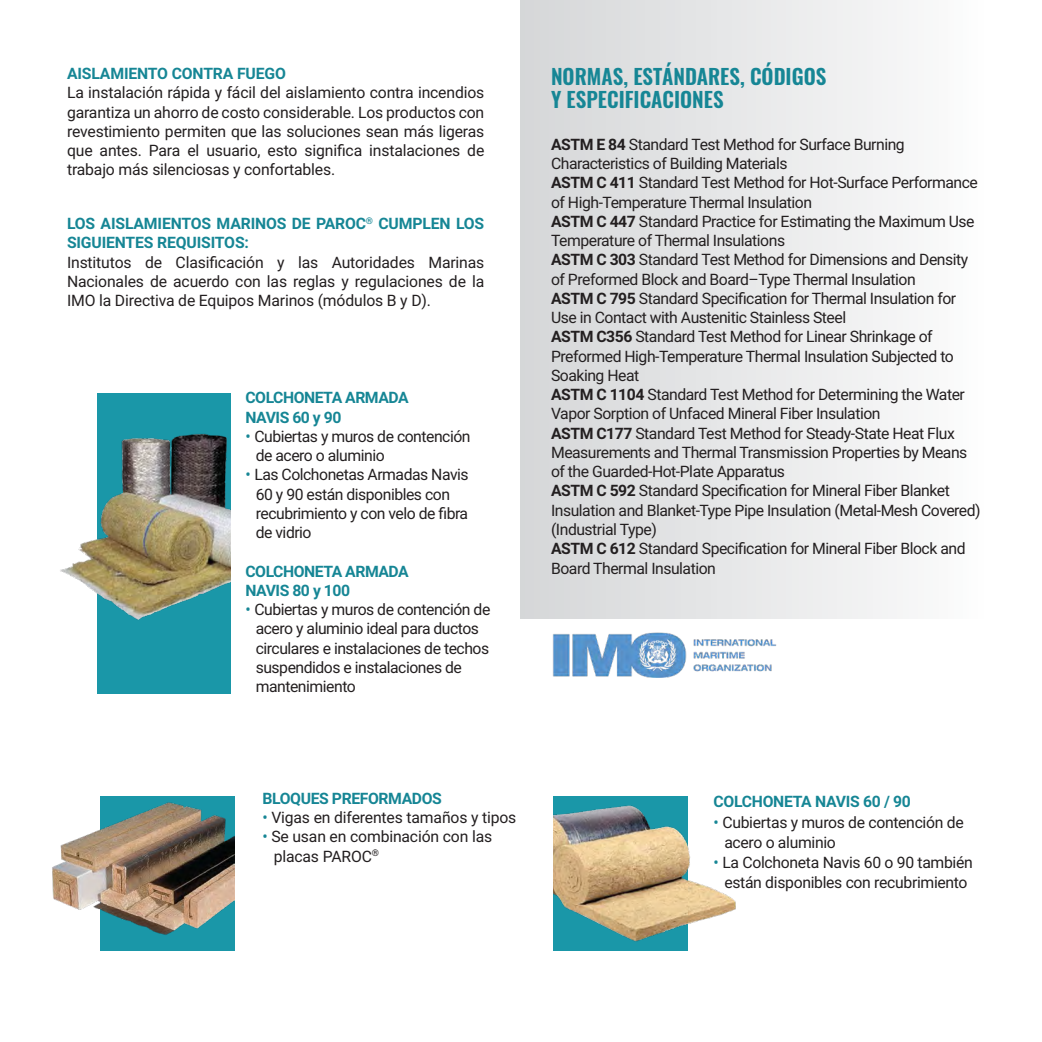
<style>
.page{position:relative;width:1042px;height:1042px;background:#fff}
.page>*{position:absolute;margin:0;border:0;box-sizing:border-box;transform-origin:0 0}
.t1{font:600 21px/22.8px "Oswald";color:#168695}
.t2{font:15.75px/19.2px "Roboto";letter-spacing:-.03em;color:#231f20}
.t3{font:700 15.75px/19.2px "Roboto";letter-spacing:-.02em;color:#168695}
.t4{font:15.75px/19.2px "Roboto";letter-spacing:-.01em;color:#231f20}
.s1{color:#168695}
.s2{font-weight:700}
</style>
<div class="page">
<div style="left:521px;top:0;width:521px;height:619px;background:linear-gradient(to right,#d5d6d8,#fff)"></div>
<div style="left:100px;top:796px;width:135px;height:154px;background:#1a97a8"></div>
<img style="left:52px;top:802px;width:183px;height:133px">
<div style="left:553px;top:796px;width:135px;height:154px;background:#1a97a8"></div>
<img style="left:553px;top:805px;width:183px;height:137px">
<div style="left:97px;top:393px;width:134px;height:301px;background:#1a97a8"></div>
<img style="left:60px;top:433px;width:171px;height:187px">
<img style="left:552px;top:632px;width:225px;height:45px">
<p class="t3" style="left:67px;top:63px;width:220px">AISLAMIENTO CONTRA FUEGO</p>
<p class="t2" style="left:67px;top:83px;width:419px;text-align:justify">La instalación rápida y fácil del aislamiento contra incendios garantiza un ahorro de costo considerable. Los productos con revestimiento permiten que las soluciones sean más ligeras que antes. Para el usuario, esto significa instalaciones de trabajo más silenciosas y confortables.</p>
<p class="t3" style="left:67px;top:213px;width:419px">LOS AISLAMIENTOS MARINOS DE PAROC<sup>®</sup> CUMPLEN LOS<br>SIGUIENTES REQUISITOS:</p>
<p class="t2" style="left:67px;top:252px;width:419px;text-align:justify">Institutos de Clasificación y las Autoridades Marinas Nacionales de acuerdo con las reglas y regulaciones de la IMO la Directiva de Equipos Marinos (módulos B y D).</p>
<p class="t3" style="left:245px;top:387px;width:165px">COLCHONETA ARMADA<br>NAVIS 60 y 90</p>
<p class="t2" style="left:256px;top:426px;width:216px;text-indent:-10px"><span class="s1">•</span> Cubiertas y muros de contención de acero o aluminio</p>
<p class="t2" style="left:256px;top:464px;width:214px;text-indent:-10px"><span class="s1">•</span> Las Colchonetas Armadas Navis<br>60 y 90 están disponibles con recubrimiento y con velo de fibra de vidrio</p>
<p class="t3" style="left:245px;top:561px;width:165px">COLCHONETA ARMADA<br>NAVIS 80 y 100</p>
<p class="t2" style="left:256px;top:599px;width:236px;text-indent:-10px"><span class="s1">•</span> Cubiertas y muros de contención de acero y aluminio ideal para ductos circulares e instalaciones de techos suspendidos e instalaciones de mantenimiento</p>
<h1 class="t1" style="left:551px;top:66px;width:277px">NORMAS, ESTÁNDARES, CÓDIGOS<br>Y ESPECIFICACIONES</h1>
<p class="t2" style="left:551px;top:134px;width:431px"><span class="s2">ASTM E 84</span> Standard Test Method for Surface Burning Characteristics of Building Materials<br><span class="s2">ASTM C 411</span> Standard Test Method for Hot-Surface Performance of High-Temperature Thermal Insulation<br><span class="s2">ASTM C 447</span> Standard Practice for Estimating the Maximum Use Temperature of Thermal Insulations<br><span class="s2">ASTM C 303</span> Standard Test Method for Dimensions and Density of Preformed Block and Board–Type Thermal Insulation<br><span class="s2">ASTM C 795</span> Standard Specification for Thermal Insulation for Use in Contact with Austenitic Stainless Steel<br><span class="s2">ASTM C356</span> Standard Test Method for Linear Shrinkage of Preformed High-Temperature Thermal Insulation Subjected to Soaking Heat<br><span class="s2">ASTM C 1104</span> Standard Test Method for Determining the Water Vapor Sorption of Unfaced Mineral Fiber Insulation<br><span class="s2">ASTM C177</span> Standard Test Method for Steady-State Heat Flux Measurements and Thermal Transmission Properties by Means of the Guarded-Hot-Plate Apparatus<br><span class="s2">ASTM C 592</span> Standard Specification for Mineral Fiber Blanket Insulation and Blanket-Type Pipe Insulation (Metal-Mesh Covered) (Industrial Type)<br><span class="s2">ASTM C 612</span> Standard Specification for Mineral Fiber Block and Board Thermal Insulation</p>
<p class="t3" style="left:262px;top:788px;width:181px">BLOQUES PREFORMADOS</p>
<p class="t4" style="left:262px;top:807px;width:255px"><span class="s1">•</span> Vigas en diferentes tamaños y tipos</p>
<p class="t4" style="left:274px;top:826px;width:220px;text-indent:-11px"><span class="s1">•</span> Se usan en combinación con las placas PAROC<sup>®</sup></p>
<p class="t3" style="left:713px;top:791px;width:199px">COLCHONETA NAVIS 60 / 90</p>
<p class="t2" style="left:724px;top:811px;width:241px;line-height:20.1px;text-indent:-11px"><span class="s1">•</span> Cubiertas y muros de contención de acero o aluminio</p>
<p class="t2" style="left:713px;top:851px;width:261px;line-height:20.1px;text-align:center"><span class="s1">•</span> La Colchoneta Navis 60 o 90 también están disponibles con recubrimiento</p>
</div>
